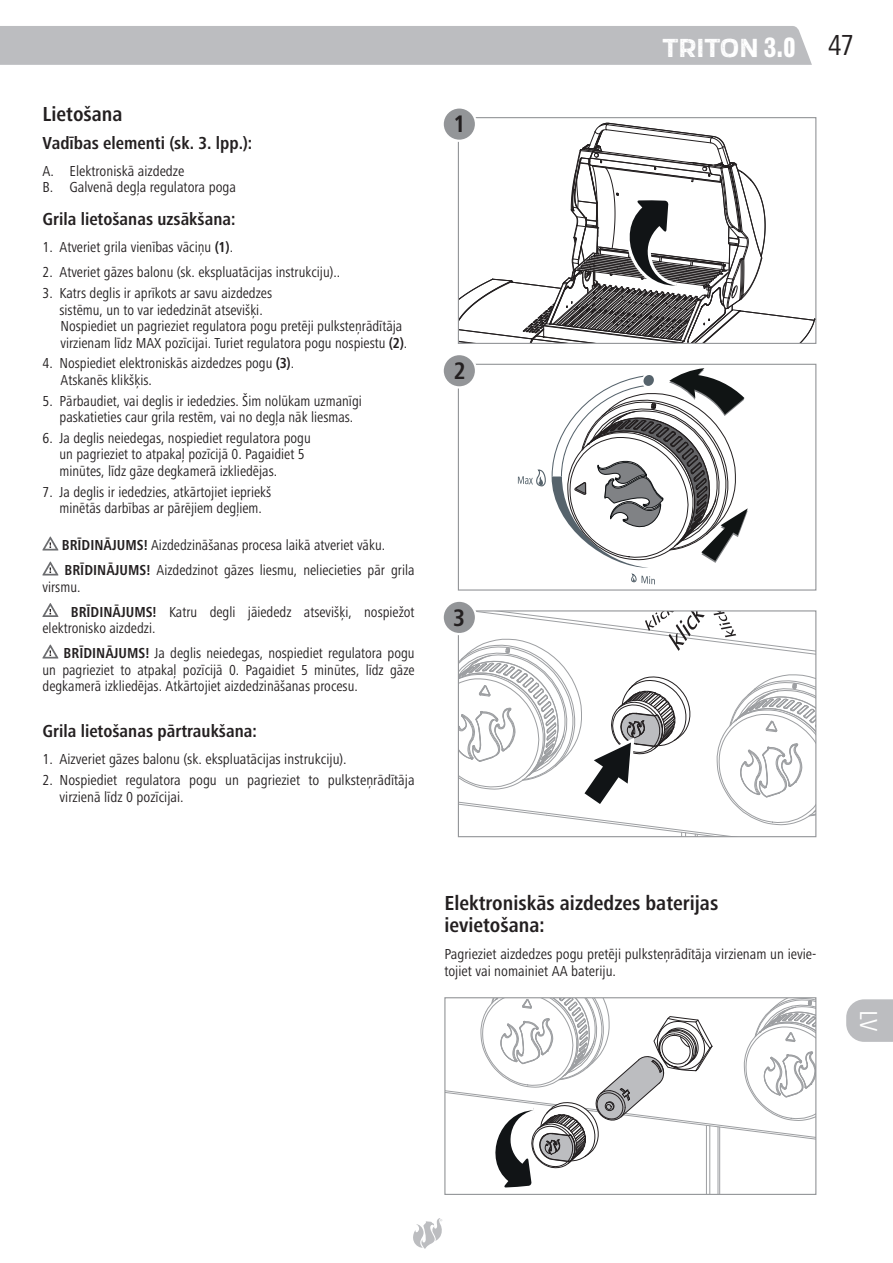
<style>
.page{position:relative;width:893px;height:1263px;background:#fff}
.page>*{position:absolute;margin:0;border:0;box-sizing:border-box;transform-origin:0 0}
.t1{font:700 27px "Scarlet Wood";color:#fff}
.t2{font:condensed 25.5px "Frutiger Next LTW1 G";color:#fff}
.Ueberschrift_1{font:700 condensed 24.75px "Frutiger Next LTW1 G";color:#231f20}
.Ueberschrift_1-2{font:700 condensed 21px/21.8px "Frutiger Next LTW1 G";color:#231f20}
.Ueberschrift_1-3{font:700 condensed 18px "Frutiger Next LTW1 G";color:#231f20}
.Standard{font:condensed 15px/16.5px "Frutiger Next LTW1 G";color:#231f20}
.Standard_fett{font:condensed 15px/16.5px "Frutiger Next LTW1 G";color:#231f20}
.Ueberschrift_1-4{font:condensed 15px/16.5px "Frutiger Next LTW1 G";color:#231f20}
.s1{font-weight:700}
.s2{font-family:"Railroad Gothic ATF";font-weight:400}
.s3{font-family:"Frutiger Next LTW1 G";font-weight:400;font-stretch:condensed;font-size:30px;color:#231f20}
</style>
<div class="page">
<svg style="left:444px;top:997px;width:373px;height:198px"></svg>
<svg style="left:457px;top:117px;width:360px;height:227px"></svg>
<div style="left:443px;top:107px;width:33px;height:34px;background:#939598;border-radius:50%"></div>
<div style="left:442px;top:106px;width:35px;height:36px;border:2px solid #fff;border-radius:50%"></div>
<svg style="left:457px;top:363px;width:360px;height:228px"></svg>
<div style="left:443px;top:354px;width:33px;height:33px;background:#939598;border-radius:50%"></div>
<div style="left:442px;top:353px;width:35px;height:36px;border:2px solid #fff;border-radius:50%"></div>
<svg style="left:457px;top:610px;width:360px;height:228px"></svg>
<div style="left:443px;top:601px;width:33px;height:33px;background:#939598;border-radius:50%"></div>
<div style="left:442px;top:600px;width:35px;height:35px;border:2px solid #fff;border-radius:50%"></div>
<svg style="left:43px;top:537px;width:15px;height:13px"></svg>
<svg style="left:43px;top:562px;width:15px;height:13px"></svg>
<svg style="left:43px;top:603px;width:15px;height:14px"></svg>
<svg style="left:43px;top:645px;width:15px;height:13px"></svg>
<div style="left:0;top:26px;width:812px;height:39px;background:#bcbdc0"></div>
<svg style="left:413px;top:1218px;width:29px;height:31px"></svg>
<svg style="left:846px;top:999px;width:47px;height:43px;background:#c1c2c5"></svg>
<p class="Ueberschrift_1-2" style="left:43px;top:104px;width:82px">Lietošana</p>
<p class="Ueberschrift_1-3" style="left:43px;top:132px;width:211px">Vadības elementi (sk. 3. lpp.):</p>
<p class="Standard" style="left:43px;top:162px;width:143px">A. Elektroniskā aizdedze</p>
<p class="Standard" style="left:43px;top:179px;width:195px">B. Galvenā degļa regulatora poga</p>
<p class="Ueberschrift_1-3" style="left:43px;top:209px;width:194px">Grila lietošanas uzsākšana:</p>
<p class="Standard" style="left:43px;top:239px;width:192px">1. Atveriet grila vienības vāciņu <span class="s1">(1)</span>.</p>
<p class="Standard" style="left:43px;top:264px;width:299px">2. Atveriet gāzes balonu (sk. ekspluatācijas instrukciju)..</p>
<p class="Standard" style="left:43px;top:285px;width:231px;text-align:center">3. Katrs deglis ir aprīkots ar savu aizdedzes sistēmu, un to var iededzināt atsevišķi.</p>
<p class="Standard_fett" style="left:61px;top:318px;width:348px">Nospiediet un pagrieziet regulatora pogu pretēji pulksteņrādītāja virzienam līdz MAX pozīcijai. Turiet regulatora pogu nospiestu <span class="s1">(2)</span>.</p>
<p class="Standard" style="left:43px;top:355px;width:253px">4. Nospiediet elektroniskās aizdedzes pogu <span class="s1">(3)</span>.</p>
<p class="Standard_fett" style="left:61px;top:372px;width:93px">Atskanēs klikšķis.</p>
<p class="Standard" style="left:43px;top:392px;width:321px;text-align:center">5. Pārbaudiet, vai deglis ir iededzies. Šim nolūkam uzmanīgi paskatieties caur grila restēm, vai no degļa nāk liesmas.</p>
<p class="Standard" style="left:60px;top:430px;width:253px;text-indent:-17px">6. Ja deglis neiedegas, nospiediet regulatora pogu un pagrieziet to atpakaļ pozīcijā 0. Pagaidiet 5 minūtes, līdz gāze degkamerā izkliedējas.</p>
<p class="Standard" style="left:43px;top:483px;width:230px;text-align:center">7. Ja deglis ir iededzies, atkārtojiet iepriekš minētās darbības ar pārējiem degļiem.</p>
<p class="Standard" style="left:62px;top:537px;width:325px"><span class="s1">BRĪDINĀJUMS!</span> Aizdedzināšanas procesa laikā atveriet vāku.</p>
<p class="Standard" style="left:43px;top:562px;width:374px;text-indent:22px"><span class="s1">BRĪDINĀJUMS!</span> Aizdedzinot gāzes liesmu, neliecieties pār grila virsmu.</p>
<p class="Standard" style="left:43px;top:604px;width:374px;text-indent:28px"><span class="s1">BRĪDINĀJUMS!</span> Katru degli jāiededz atsevišķi, nospiežot elektronisko aizdedzi.</p>
<p class="Standard" style="left:43px;top:645px;width:374px;text-align:justify;text-indent:21px"><span class="s1">BRĪDINĀJUMS!</span> Ja deglis neiedegas, nospiediet regulatora pogu un pagrieziet to atpakaļ pozīcijā 0. Pagaidiet 5 minūtes, līdz gāze degkamerā izkliedējas. Atkārtojiet aizdedzināšanas procesu.</p>
<p class="Ueberschrift_1-3" style="left:43px;top:721px;width:216px">Grila lietošanas pārtraukšana:</p>
<p class="Standard" style="left:43px;top:751px;width:306px">1. Aizveriet gāzes balonu (sk. ekspluatācijas instrukciju).</p>
<p class="Standard" style="left:60px;top:772px;width:357px;text-indent:-17px">2. Nospiediet regulatora pogu un pagrieziet to pulksteņrādītāja virzienā līdz 0 pozīcijai.</p>
<p class="Ueberschrift_1" style="left:453px;top:110px;width:14px">1</p>
<p class="Ueberschrift_1" style="left:454px;top:356px;width:14px">2</p>
<p class="Ueberschrift_1" style="left:453px;top:603px;width:14px">3</p>
<h1 class="t1" style="left:662px;top:29px;width:193px">TRITON <span class="s2">3.0</span> <span class="s3">47</span></h1>
<p class="Ueberschrift_1-2" style="left:444px;top:892px;width:275px">Elektroniskās aizdedzes baterijas ievietošana:</p>
<p class="Ueberschrift_1-4" style="left:444px;top:946px;width:374px">Pagrieziet aizdedzes pogu pretēji pulksteņrādītāja virzienam un ievie&shy;tojiet vai nomainiet AA bateriju.</p>
<h2 class="t2" style="left:883px;top:1010px;width:23px;rotate:90deg">LV</h2>
</div>
